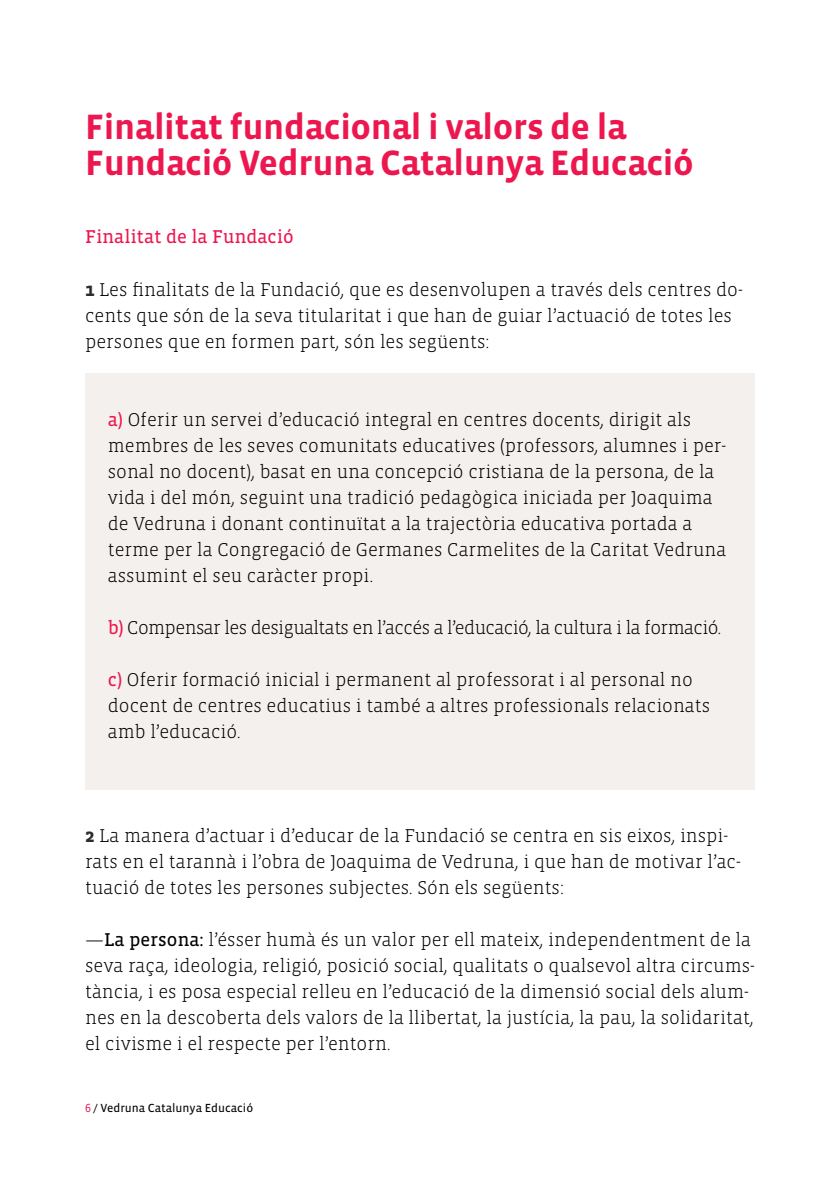
<style>
.page{position:relative;width:840px;height:1191px;background:#fff}
.page>*{position:absolute;margin:0;border:0;box-sizing:border-box;transform-origin:0 0}
.t1{font:700 36px/36px "Vista Sans OT";letter-spacing:-.01em;color:#ed174f}
.t2{font:300 19px/26px "Vista Slab OT";color:#000}
.t3{font:300 19px "Vista Slab OT";letter-spacing:-.03em;color:#000}
.t4{font:19px "Vista Slab OT";color:#ed174f}
.t5{font:12px "Vista Sans OT";color:#000}
.s1{font-weight:700;color:#2d2d2d}
.s2{font-weight:400;color:#ed174f}
.s3{font-weight:400}
.s4{color:#ed174f}
.s5{font-style:inherit}
</style>
<div class="page">
<div style="left:85px;top:373px;width:669px;height:416px;background:#f3f0ed"></div>
<h1 class="t1" style="left:85px;top:110px;width:610px">Finalitat fundacional i valors de la<br>Fundació Vedruna Catalunya Educació</h1>
<p class="t4" style="left:85px;top:227px;width:210px">Finalitat de la Fundació</p>
<p class="t2" style="left:85px;top:276px;width:658px"><span class="s1">1</span> Les finalitats de la Fundació, que es desenvolupen a través dels centres do&shy;cents que són de la seva titularitat i que han de guiar l’actuació de totes les persones que en formen part, són les següents:</p>
<p class="t2" style="left:108px;top:406px;width:619px"><span class="s2">a)</span> Oferir un servei d’educació integral en centres docents, dirigit als membres de les seves comunitats educatives (professors, alumnes i per&shy;sonal no docent), basat en una concepció cristiana de la persona, de la vida i del món, seguint una tradició pedagògica iniciada per Joaquima de Vedruna i donant continuïtat a la trajectòria educativa portada a terme per la Congregació de Germanes Carmelites de la Caritat Vedruna assumint el seu caràcter propi.</p>
<p class="t3" style="left:108px;top:617px;width:614px"><span class="s2">b)</span> Compensar les desigualtats en l’accés a l’educació, la cultura i la formació.</p>
<p class="t2" style="left:108px;top:666px;width:603px"><span class="s2">c)</span> Oferir formació inicial i permanent al professorat i al personal no docent de centres educatius i també a altres professionals relacionats amb l’educació.</p>
<p class="t2" style="left:85px;top:822px;width:656px"><span class="s1">2</span> La manera d’actuar i d’educar de la Fundació se centra en sis eixos, inspi&shy;rats en el tarannà i l’obra de Joaquima de Vedruna, i que han de motivar l’ac&shy;tuació de totes les persones subjectes. Són els següents:</p>
<p class="t2" style="left:85px;top:926px;width:671px">—<span class="s3">La persona:</span> l’ésser humà és un valor per ell mateix, independentment de la seva raça, ideologia, religió, posició social, qualitats o qualsevol altra circums&shy;tància, i es posa especial relleu en l’educació de la dimensió social dels alum&shy;nes en la descoberta dels valors de la llibertat, la justícia, la pau, la solidaritat, el civisme i el respecte per l’entorn.</p>
<p class="t5" style="left:85px;top:1101px;width:169px"><span class="s4">6</span> <span class="s5">/</span> Vedruna Catalunya Educació</p>
</div>
